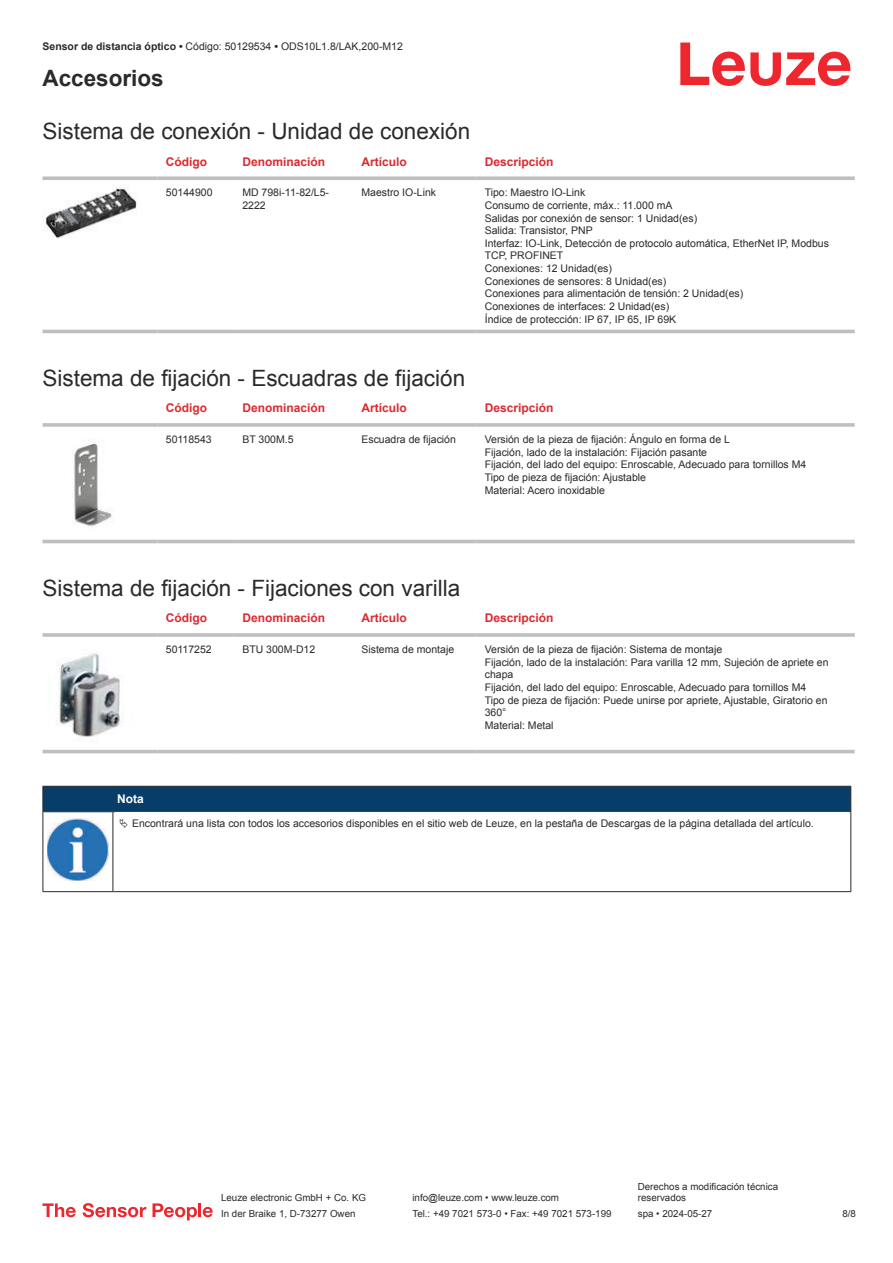
<style>
.page{position:relative;width:893px;height:1263px;background:#fff}
.page>*{position:absolute;margin:0;border:0;box-sizing:border-box;transform-origin:0 0}
.t1{font:22.5px "Arial";color:#2b292a}
.t2{font:700 22.5px "Arial";color:#2b292a}
.t3{font:700 12px "Arial";color:#db2a30}
.t4{font:700 12px "Arial";color:#fff}
.t5{font:10.5px/12.6px "Arial";color:#2b292a}
.t6{font:9.75px/11.7px "Arial";color:#2b292a}
.s1{font-weight:700}
</style>
<div class="page">
<svg style="left:680px;top:43px;width:170px;height:43px"></svg>
<div style="left:43px;top:329px;width:812px;height:5px;background:#eeefef"></div>
<svg style="left:43px;top:176px;width:114px;height:4px"></svg>
<svg style="left:157px;top:176px;width:77px;height:4px"></svg>
<svg style="left:234px;top:176px;width:119px;height:4px"></svg>
<svg style="left:353px;top:176px;width:123px;height:4px"></svg>
<svg style="left:476px;top:176px;width:379px;height:4px;background:#c4c6c8"></svg>
<hr style="left:43px;top:330px;width:114px;height:3px;background:#bdbfc1">
<hr style="left:157px;top:330px;width:77px;height:3px;background:#bdbfc1">
<hr style="left:234px;top:330px;width:119px;height:3px;background:#bdbfc1">
<hr style="left:353px;top:330px;width:123px;height:3px;background:#bdbfc1">
<hr style="left:476px;top:330px;width:379px;height:3px;background:#bdbfc1">
<img style="left:43px;top:185px;width:94px;height:54px">
<div style="left:43px;top:539px;width:812px;height:5px;background:#edeeee"></div>
<svg style="left:43px;top:423px;width:114px;height:4px"></svg>
<hr style="left:157px;top:423px;width:77px;height:4px;background:#c5c7c9">
<svg style="left:234px;top:423px;width:119px;height:4px"></svg>
<svg style="left:353px;top:423px;width:123px;height:4px"></svg>
<hr style="left:476px;top:423px;width:379px;height:4px;background:#c5c7c9">
<hr style="left:43px;top:540px;width:114px;height:3px;background:#bdbfc1">
<hr style="left:157px;top:540px;width:77px;height:3px;background:#bdbfc1">
<hr style="left:234px;top:540px;width:119px;height:3px;background:#bdbfc1">
<hr style="left:353px;top:540px;width:123px;height:3px;background:#bdbfc1">
<hr style="left:476px;top:540px;width:379px;height:3px;background:#bdbfc1">
<img style="left:72px;top:442px;width:40px;height:85px">
<svg style="left:43px;top:749px;width:812px;height:5px;fill:#efeff0"></svg>
<hr style="left:43px;top:633px;width:114px;height:4px;background:#c3c5c7">
<svg style="left:157px;top:633px;width:77px;height:4px"></svg>
<hr style="left:234px;top:633px;width:119px;height:4px;background:#c4c6c7">
<hr style="left:353px;top:633px;width:123px;height:4px;background:#c3c5c7">
<svg style="left:476px;top:633px;width:379px;height:4px;background:#c3c5c7"></svg>
<hr style="left:43px;top:750px;width:114px;height:3px;background:#bdbfc1">
<hr style="left:157px;top:750px;width:77px;height:3px;background:#bdbfc1">
<hr style="left:234px;top:750px;width:119px;height:3px;background:#bdbfc1">
<hr style="left:353px;top:750px;width:123px;height:3px;background:#bdbfc1">
<hr style="left:476px;top:750px;width:379px;height:3px;background:#bdbfc1">
<img style="left:57px;top:653px;width:65px;height:84px">
<div style="left:43px;top:786px;width:808px;height:26px;background:#063d69"></div>
<hr style="left:113px;top:811px;width:738px;height:1px;background:#2b292a">
<hr style="left:43px;top:812px;width:1px;height:75px;background:#2b292a">
<hr style="left:113px;top:812px;width:1px;height:75px;background:#2b292a">
<hr style="left:850px;top:812px;width:1px;height:75px;background:#2b292a">
<hr style="left:43px;top:891px;width:70px;height:1px;background:#2b292a">
<hr style="left:113px;top:891px;width:738px;height:1px;background:#2b292a">
<img style="left:47px;top:818px;width:61px;height:63px">
<svg style="left:43px;top:1203px;width:33px;height:14px"></svg>
<svg style="left:83px;top:1203px;width:63px;height:14px"></svg>
<svg style="left:153px;top:1203px;width:44px;height:17px"></svg>
<hr style="left:198px;top:1203px;width:3px;height:14px;background:#ed272d">
<svg style="left:203px;top:1207px;width:10px;height:10px"></svg>
<p class="t5" style="left:43px;top:41px;width:362px"><span class="s1">Sensor de distancia óptico •</span> Código: 50129534 <span class="s1">•</span> ODS10L1.8/LAK,200-M12</p>
<h1 class="t2" style="left:43px;top:70px;width:123px">Accesorios</h1>
<h1 class="t1" style="left:43px;top:123px;width:429px">Sistema de conexión - Unidad de conexión</h1>
<p class="t3" style="left:166px;top:157px;width:43px">Código</p>
<p class="t3" style="left:242px;top:157px;width:84px">Denominación</p>
<p class="t3" style="left:361px;top:157px;width:47px">Artículo</p>
<p class="t3" style="left:485px;top:157px;width:70px">Descripción</p>
<p class="t5" style="left:166px;top:187px;width:48px">50144900</p>
<p class="t5" style="left:242px;top:187px;width:88px">MD 798i-11-82/L5-<br>2222</p>
<p class="t5" style="left:361px;top:187px;width:76px">Maestro IO-Link</p>
<p class="t5" style="left:485px;top:187px;width:346px">Tipo: Maestro IO-Link<br>Consumo de corriente, máx.: 11.000 mA<br>Salidas por conexión de sensor: 1 Unidad(es)<br>Salida: Transistor, PNP<br>Interfaz: IO-Link, Detección de protocolo automática, EtherNet IP, Modbus TCP, PROFINET<br>Conexiones: 12 Unidad(es)<br>Conexiones de sensores: 8 Unidad(es)<br>Conexiones para alimentación de tensión: 2 Unidad(es)<br>Conexiones de interfaces: 2 Unidad(es)<br>Índice de protección: IP 67, IP 65, IP 69K</p>
<h1 class="t1" style="left:43px;top:370px;width:424px">Sistema de fijación - Escuadras de fijación</h1>
<p class="t3" style="left:166px;top:403px;width:43px">Código</p>
<p class="t3" style="left:242px;top:403px;width:84px">Denominación</p>
<p class="t3" style="left:361px;top:403px;width:47px">Artículo</p>
<p class="t3" style="left:485px;top:403px;width:70px">Descripción</p>
<p class="t5" style="left:166px;top:434px;width:47px">50118543</p>
<p class="t5" style="left:242px;top:434px;width:53px">BT 300M.5</p>
<p class="t5" style="left:361px;top:434px;width:96px">Escuadra de fijación</p>
<p class="t5" style="left:485px;top:434px;width:323px">Versión de la pieza de fijación: Ángulo en forma de L<br>Fijación, lado de la instalación: Fijación pasante<br>Fijación, del lado del equipo: Enroscable, Adecuado para tornillos M4<br>Tipo de pieza de fijación: Ajustable<br>Material: Acero inoxidable</p>
<h1 class="t1" style="left:43px;top:580px;width:419px">Sistema de fijación - Fijaciones con varilla</h1>
<p class="t3" style="left:166px;top:614px;width:43px">Código</p>
<p class="t3" style="left:242px;top:614px;width:84px">Denominación</p>
<p class="t3" style="left:361px;top:614px;width:47px">Artículo</p>
<p class="t3" style="left:485px;top:614px;width:70px">Descripción</p>
<p class="t5" style="left:166px;top:644px;width:47px">50117252</p>
<p class="t5" style="left:242px;top:644px;width:74px">BTU 300M-D12</p>
<p class="t5" style="left:361px;top:644px;width:94px">Sistema de montaje</p>
<p class="t5" style="left:485px;top:644px;width:345px">Versión de la pieza de fijación: Sistema de montaje<br>Fijación, lado de la instalación: Para varilla 12 mm, Sujeción de apriete en chapa<br>Fijación, del lado del equipo: Enroscable, Adecuado para tornillos M4<br>Tipo de pieza de fijación: Puede unirse por apriete, Ajustable, Giratorio en 360°<br>Material: Metal</p>
<p class="t4" style="left:117px;top:794px;width:28px">Nota</p>
<p class="t5" style="left:132px;top:817px;width:683px">Encontrará una lista con todos los accesorios disponibles en el sitio web de Leuze, en la pestaña de Descargas de la página detallada del artículo.</p>
<p class="t6" style="left:221px;top:1193px;width:146px">Leuze electronic GmbH + Co. KG</p>
<p class="t6" style="left:412px;top:1193px;width:148px">info@leuze.com • www.leuze.com</p>
<p class="t6" style="left:638px;top:1181px;width:142px">Derechos a modificación técnica reservados</p>
<p class="t6" style="left:221px;top:1209px;width:136px">In der Braike 1, D-73277 Owen</p>
<p class="t6" style="left:412px;top:1209px;width:201px">Tel.: +49 7021 573-0 • Fax: +49 7021 573-199</p>
<p class="t6" style="left:638px;top:1209px;width:76px">spa • 2024-05-27</p>
<p class="t6" style="left:842px;top:1209px;width:15px">8 /8</p>
</div>
